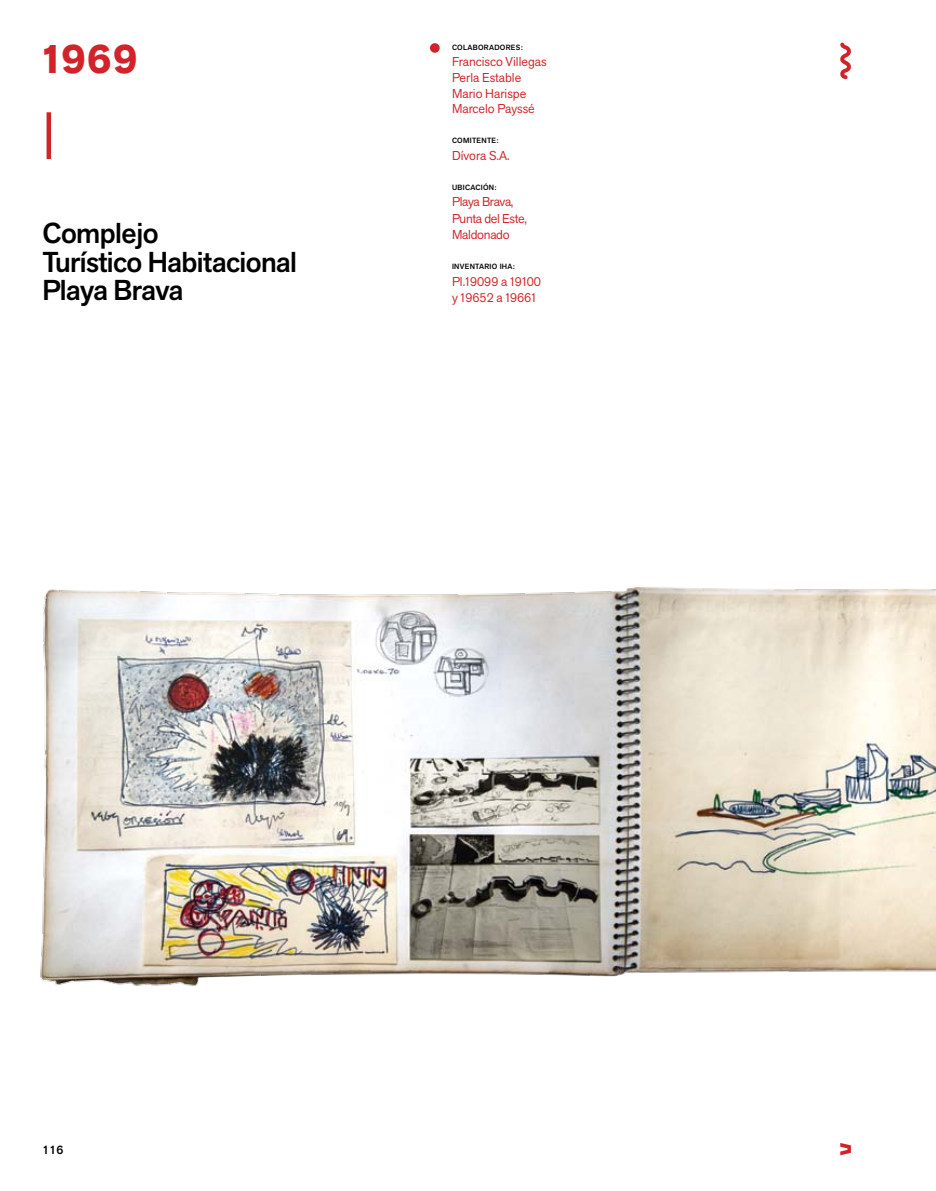
<style>
.page{position:relative;width:936px;height:1191px;background:#fff}
.page>*{position:absolute;margin:0;border:0;box-sizing:border-box;transform-origin:0 0}
.t1{font:700 40.5px "Akzid Grtsk Next";color:#d2232a}
.t2{font:500 28.5px/28.5px "Akzid Grtsk Next";letter-spacing:-.02em;color:#000}
.t3{font:12.75px/15.8px "Akzid Grtsk Next";color:#d2232a}
.t4{font:12.75px/16.5px "Akzid Grtsk Next";letter-spacing:-.02em;color:#d2232a}
.t5{font:500 12px "Akzid Grtsk Next";color:#000}
.t6{font:500 7.5px "Akzid Grtsk Next";letter-spacing:.04em;color:#000}
</style>
<div class="page">
<svg style="left:840px;top:42px;width:11px;height:38px"></svg>
<svg style="left:840px;top:1143px;width:10px;height:12px"></svg>
<hr style="left:47px;top:112px;width:4px;height:47px;background:#d2232a">
<div style="left:430px;top:43px;width:9px;height:10px;background:#d2232a;border-radius:50%"></div>
<img style="left:40px;top:587px;width:895px;height:399px">
<h1 class="t1" style="left:43px;top:32px;width:96px">1969</h1>
<h2 class="t2" style="left:43px;top:219px;width:256px">Complejo<br>Turístico Habitacional<br>Playa Brava</h2>
<p class="t6" style="left:452px;top:43px;width:72px">COLABORADORES:</p>
<p class="t3" style="left:452px;top:54px;width:96px">Francisco Villegas<br>Perla Estable<br>Mario Harispe<br>Marcelo Payssé</p>
<p class="t6" style="left:452px;top:136px;width:48px">COMITENTE:</p>
<p class="t3" style="left:452px;top:147px;width:59px">Dívora S.A.</p>
<p class="t6" style="left:452px;top:182px;width:46px">UBICACIÓN:</p>
<p class="t4" style="left:452px;top:193px;width:77px">Playa Brava,<br>Punta del Este,<br>Maldonado</p>
<p class="t6" style="left:452px;top:262px;width:64px">INVENTARIO IHA:</p>
<p class="t3" style="left:452px;top:273px;width:90px;line-height:16.5px">Pl.19099 a 19100 y 19652 a 19661</p>
<p class="t5" style="left:43px;top:1142px;width:22px">116</p>
</div>
